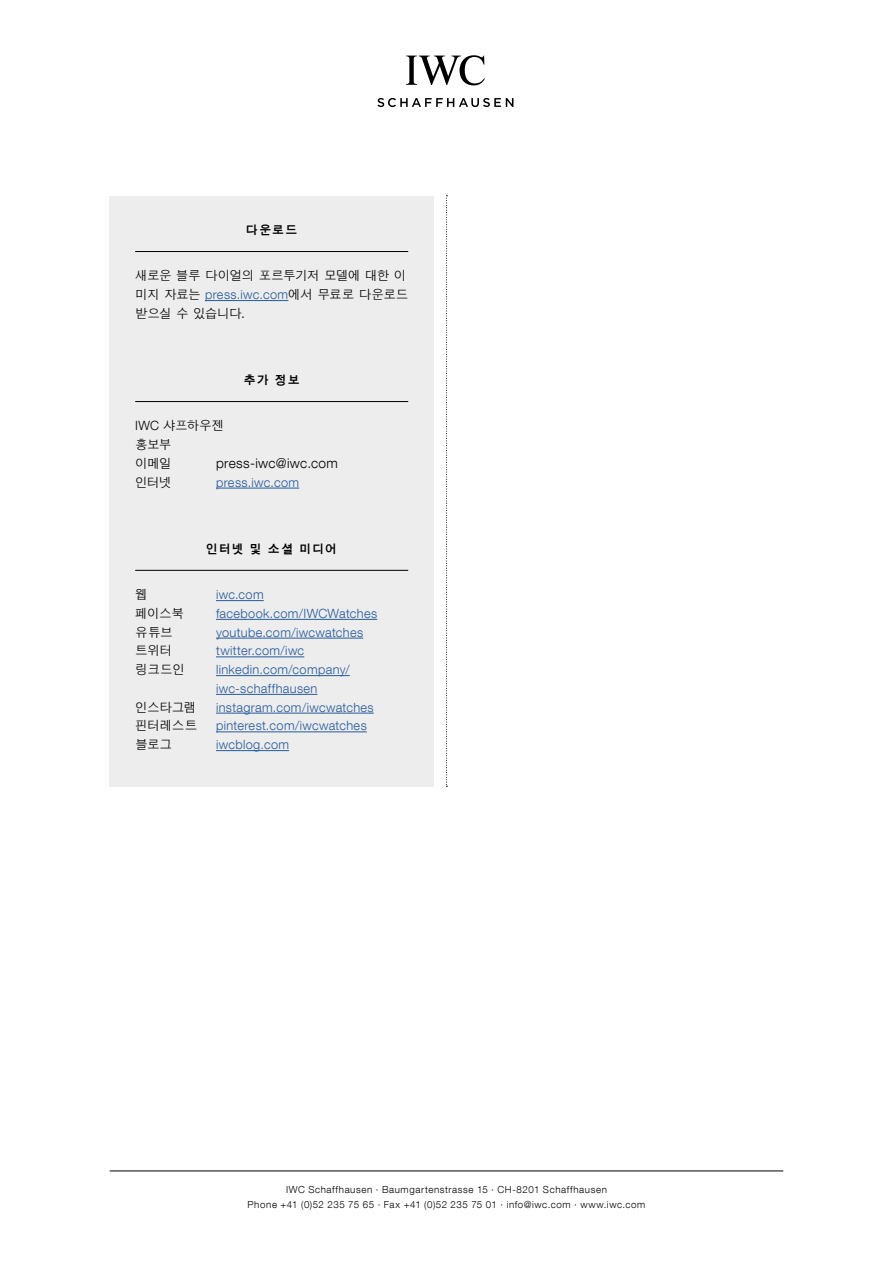
<style>
.page{position:relative;width:893px;height:1263px;background:#fff}
.page>*{position:absolute;margin:0;border:0;box-sizing:border-box;transform-origin:0 0}
.t1{font:300 13.65px "Helvetica Neue LT Com";letter-spacing:.025em;color:#000}
.t2{font:300 12.75px/18.8px "Helvetica Neue LT Com";letter-spacing:.03em;color:#275b9b}
.t3{font:300 12.75px/18.8px "Nimbus Sans Global";letter-spacing:-.05em;color:#000}
.t4{font:700 11.25px "Nimbus Sans Global";letter-spacing:.145em;color:#000}
.t5{font:300 9.75px/14.2px "Helvetica Neue LT Com";letter-spacing:.06em;color:#000;text-align:center}
.s1{font-family:"Helvetica Neue LT Com";color:#275b9b}
.s2{font-family:"Helvetica Neue LT Com";font-size:13.65px}
.s3{font-family:"Helvetica Neue LT Com"}
</style>
<div class="page">
<svg style="left:446px;top:195px;width:1px;height:592px"></svg>
<div style="left:110px;top:196px;width:324px;height:591px;background:#ededed"></div>
<hr style="left:135px;top:251px;width:273px;height:1px;background:#000">
<hr style="left:205px;top:300px;width:83px;height:1px;background:#275b9b">
<hr style="left:135px;top:401px;width:273px;height:1px;background:#000">
<hr style="left:216px;top:488px;width:83px;height:1px;background:#275b9b">
<hr style="left:135px;top:570px;width:273px;height:1px;background:#000">
<hr style="left:216px;top:600px;width:48px;height:1px;background:#275b9b">
<hr style="left:216px;top:619px;width:161px;height:1px;background:#275b9b">
<hr style="left:216px;top:638px;width:147px;height:1px;background:#275b9b">
<hr style="left:216px;top:657px;width:88px;height:1px;background:#275b9b">
<hr style="left:216px;top:675px;width:134px;height:1px;background:#275b9b">
<hr style="left:216px;top:694px;width:101px;height:1px;background:#275b9b">
<hr style="left:216px;top:713px;width:158px;height:1px;background:#275b9b">
<hr style="left:216px;top:732px;width:151px;height:1px;background:#275b9b">
<hr style="left:216px;top:750px;width:73px;height:1px;background:#275b9b">
<hr style="left:110px;top:1171px;width:673px;height:1px;background:#000">
<svg style="left:406px;top:55px;width:79px;height:30px"></svg>
<svg style="left:377px;top:98px;width:136px;height:9px"></svg>
<p class="t4" style="left:246px;top:223px;width:52px">다운로드</p>
<p class="t3" style="left:135px;top:267px;width:275px">새로운 블루 다이얼의 포르투기저 모델에 대한 이 미지 자료는 <span class="s1">press.iwc.com</span>에서 무료로 다운로드 받으실 수 있습니다<span class="s2">.</span></p>
<p class="t4" style="left:244px;top:373px;width:57px">추가 정보</p>
<p class="t3" style="left:135px;top:417px;width:91px"><span class="s3">IWC</span> 샤프하우젠 홍보부<br>이메일</p>
<p class="t1" style="left:216px;top:455px;width:123px">press-iwc@iwc.com</p>
<p class="t3" style="left:135px;top:473px;width:38px">인터넷</p>
<p class="t2" style="left:216px;top:472px;width:85px">press.iwc.com</p>
<p class="t4" style="left:207px;top:542px;width:132px">인터넷 및 소셜 미디어</p>
<p class="t3" style="left:135px;top:585px;width:14px">웹</p>
<p class="t2" style="left:216px;top:585px;width:49px">iwc.com</p>
<p class="t3" style="left:135px;top:604px;width:50px">페이스북</p>
<p class="t2" style="left:216px;top:604px;width:163px">facebook.com/IWCWatches</p>
<p class="t3" style="left:135px;top:623px;width:39px">유튜브</p>
<p class="t2" style="left:216px;top:622px;width:149px">youtube.com/iwcwatches</p>
<p class="t3" style="left:135px;top:642px;width:39px">트위터</p>
<p class="t2" style="left:216px;top:641px;width:90px">twitter.com/iwc</p>
<p class="t3" style="left:135px;top:660px;width:51px">링크드인</p>
<p class="t2" style="left:216px;top:660px;width:135px">linkedin.com/company/ iwc-schaffhausen</p>
<p class="t3" style="left:135px;top:698px;width:63px">인스타그램</p>
<p class="t2" style="left:216px;top:697px;width:159px">instagram.com/iwcwatches</p>
<p class="t3" style="left:135px;top:717px;width:64px">핀터레스트</p>
<p class="t2" style="left:216px;top:716px;width:152px">pinterest.com/iwcwatches</p>
<p class="t3" style="left:135px;top:735px;width:39px">블로그</p>
<p class="t2" style="left:216px;top:735px;width:75px">iwcblog.com</p>
<p class="t5" style="left:248px;top:1183px;width:399px">IWC Schaffhausen · Baumgartenstrasse 15 · CH-8201 Schaffhausen<br>Phone +41 (0)52 235 75 65 · Fax +41 (0)52 235 75 01 · info@iwc.com · www.iwc.com</p>
</div>
